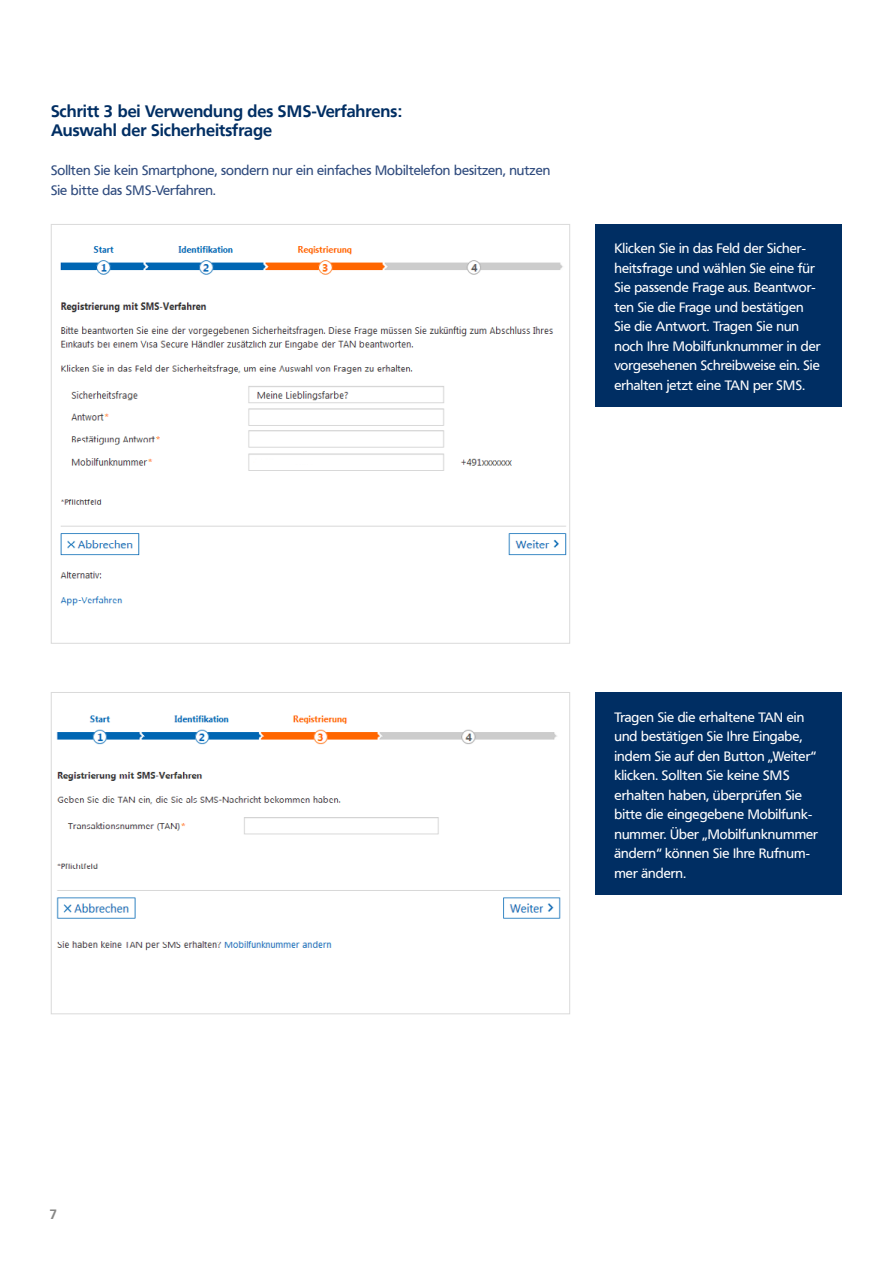
<style>
.page{position:relative;width:893px;height:1263px;background:#fff}
.page>*{position:absolute;margin:0;border:0;box-sizing:border-box;transform-origin:0 0}
.t1{font:700 16.5px/19.5px "Frutiger VR";color:#002e63}
.t2{font:13.5px/19.5px "Frutiger VR";color:#fff}
.t3{font:13.5px/19.5px "Frutiger VR";color:#2e4a7d}
.t4{font:700 13.5px "Frutiger VR";color:#878786}
</style>
<div class="page">
<div style="left:595px;top:692px;width:247px;height:202px;background:#002e63"></div>
<div style="left:595px;top:224px;width:247px;height:183px;background:#002e63"></div>
<img style="left:60px;top:246px;width:507px;height:360px">
<img style="left:56px;top:715px;width:505px;height:236px">
<div style="left:51px;top:692px;width:519px;height:322px;border:1px solid #dadada"></div>
<p class="t1" style="left:51px;top:102px;width:352px">Schritt 3 bei Verwendung des SMS-Verfahrens:<br>Auswahl der Sicherheitsfrage</p>
<p class="t3" style="left:51px;top:161px;width:501px">Sollten Sie kein Smartphone, sondern nur ein einfaches Mobiltelefon besitzen, nutzen<br>Sie bitte das SMS-Verfahren.</p>
<p class="t2" style="left:614px;top:239px;width:208px">Klicken Sie in das Feld der Sicher&shy;heitsfrage und wählen Sie eine für Sie passende Frage aus. Beantwor&shy;ten Sie die Frage und bestätigen Sie die Antwort. Tragen Sie nun noch Ihre Mobilfunknummer in der vorgesehenen Schreibweise ein. Sie erhalten jetzt eine TAN per SMS.</p>
<p class="t2" style="left:614px;top:707px;width:205px">Tragen Sie die erhaltene TAN ein und bestätigen Sie Ihre Eingabe, indem Sie auf den Button „Weiter“ klicken. Sollten Sie keine SMS erhalten haben, überprüfen Sie bitte die eingegebene Mobilfunk&shy;nummer. Über „Mobilfunknummer ändern“ können Sie Ihre Rufnum&shy;mer ändern.</p>
<p class="t4" style="left:50px;top:1206px;width:9px">7</p>
</div>
